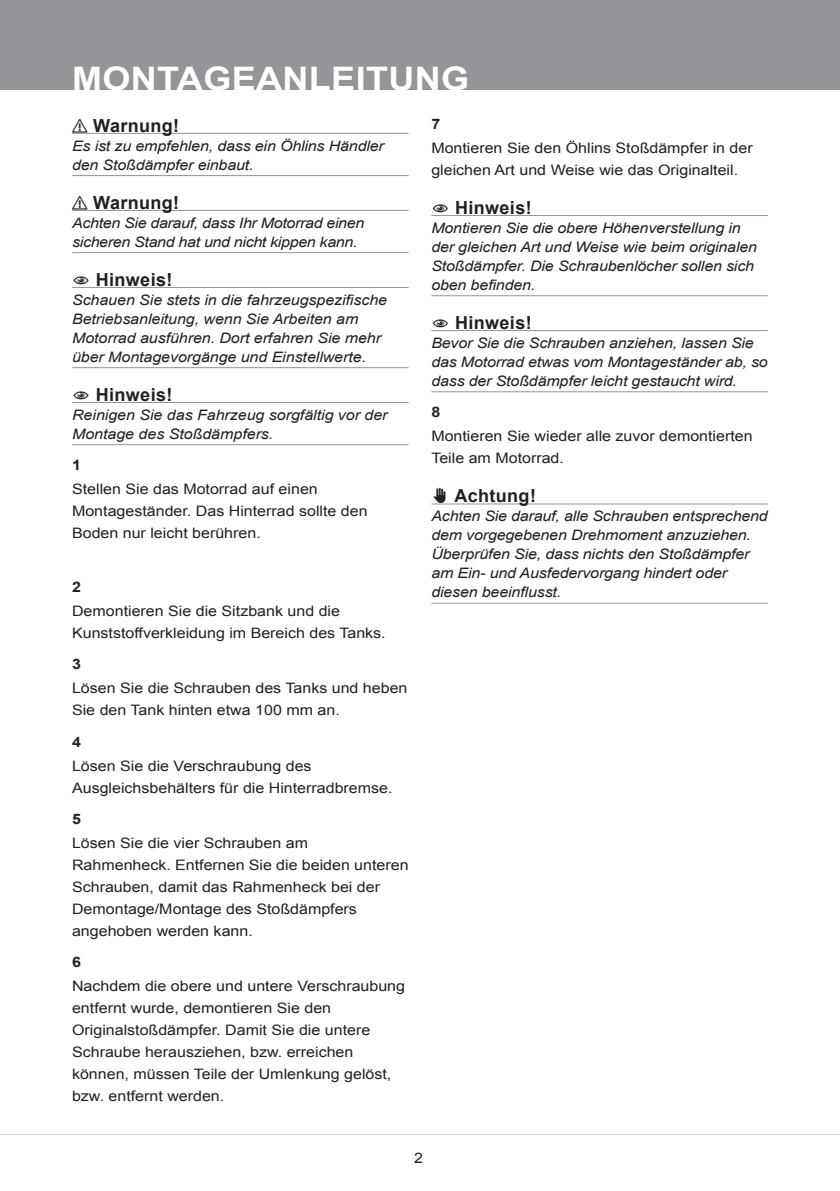
<style>
.page{position:relative;width:840px;height:1191px;background:#fff}
.page>*{position:absolute;margin:0;border:0;box-sizing:border-box;transform-origin:0 0}
.t1{font:700 32.4px "Arial";letter-spacing:.01em;color:#fff;scale:1.11 1}
.t2{font:700 18px "Arial";letter-spacing:.185em;color:#231f20}
.t3{font:14.4px/22px "Arial";color:#231f20;scale:1.11 1}
.t4{font:italic 14.4px/19px "Arial";letter-spacing:-.01em;color:#231f20;scale:1.11 1}
.t5{font:700 14.4px "Arial";color:#231f20;scale:1.11 1}
</style>
<div class="page">
<div style="left:0;top:0;width:839px;height:90px;background:#939598"></div>
<hr style="left:0;top:1134px;width:838px;height:1px;background:#d1d2d4">
<hr style="left:72px;top:133px;width:336px;height:1px;background:#939598">
<hr style="left:72px;top:175px;width:336px;height:1px;background:#939598">
<hr style="left:72px;top:210px;width:336px;height:1px;background:#939598">
<hr style="left:72px;top:252px;width:336px;height:1px;background:#939598">
<hr style="left:72px;top:287px;width:336px;height:1px;background:#939598">
<hr style="left:72px;top:367px;width:336px;height:1px;background:#939598">
<hr style="left:72px;top:402px;width:336px;height:1px;background:#939598">
<hr style="left:72px;top:444px;width:336px;height:1px;background:#939598">
<hr style="left:431px;top:215px;width:336px;height:1px;background:#939598">
<hr style="left:431px;top:295px;width:336px;height:1px;background:#939598">
<hr style="left:431px;top:330px;width:336px;height:1px;background:#939598">
<hr style="left:431px;top:391px;width:336px;height:1px;background:#939598">
<hr style="left:431px;top:503px;width:336px;height:1px;background:#939598">
<hr style="left:431px;top:603px;width:336px;height:1px;background:#939598">
<h1 class="t1" style="left:72px;top:57px;width:189px">MONTAGEANL</h1>
<h1 class="t1" style="left:331px;top:57px;width:126px">EITUNG</h1>
<p class="t2" style="left:72px;top:113px;width:28px">⚠⚠WARNUN</p>
<p class="t2" style="left:173px;top:113px;width:7px">G!</p>
<p class="t4" style="left:72px;top:136px;width:282px">Es ist zu empfehlen, dass ein Öhlins Händler den Stoßdämpfer einbaut.</p>
<p class="t2" style="left:72px;top:190px;width:28px">⚠⚠WARNUN</p>
<p class="t2" style="left:173px;top:190px;width:7px">G!</p>
<p class="t4" style="left:72px;top:213px;width:264px">Achten Sie darauf, dass Ihr Motorrad einen sicheren Stand hat und nicht kippen kann.</p>
<p class="t2" style="left:109px;top:267px;width:39px">HINWEIS!</p>
<p class="t4" style="left:72px;top:290px;width:285px">Schauen Sie stets in die fahrzeugspezifische Betriebsanleitung, wenn Sie Arbeiten am Motorrad ausführen. Dort erfahren Sie mehr über Montagevorgänge und Einstellwerte.</p>
<p class="t2" style="left:109px;top:382px;width:39px">HINWEIS!</p>
<p class="t4" style="left:72px;top:405px;width:285px">Reinigen Sie das Fahrzeug sorgfältig vor der<br>Montage des Stoßdämpfers.</p>
<p class="t5" style="left:72px;top:456px;width:10px">1</p>
<p class="t3" style="left:72px;top:478px;width:268px">Stellen Sie das Motorrad auf einen<br>Montageständer. Das Hinterrad sollte den<br>Boden nur leicht berühren.</p>
<p class="t5" style="left:431px;top:114px;width:10px">7</p>
<p class="t3" style="left:431px;top:137px;width:291px">Montieren Sie den Öhlins Stoßdämpfer in der gleichen Art und Weise wie das Originalteil.</p>
<p class="t2" style="left:468px;top:195px;width:39px">HINWEIS!</p>
<p class="t4" style="left:431px;top:218px;width:295px">Montieren Sie die obere Höhenverstellung in der gleichen Art und Weise wie beim originalen Stoßdämpfer. Die Schraubenlöcher sollen sich oben befinden.</p>
<p class="t2" style="left:468px;top:310px;width:39px">HINWEIS!</p>
<p class="t4" style="left:431px;top:333px;width:304px">Bevor Sie die Schrauben anziehen, lassen Sie das Motorrad etwas vom Montageständer ab, so dass der Stoßdämpfer leicht gestaucht wird.</p>
<p class="t5" style="left:431px;top:402px;width:10px">8</p>
<p class="t3" style="left:431px;top:425px;width:291px">Montieren Sie wieder alle zuvor demontierten<br>Teile am Motorrad.</p>
<p class="t2" style="left:431px;top:484px;width:30px">✋✋ACHTUN</p>
<p class="t2" style="left:529px;top:484px;width:7px">G!</p>
<p class="t4" style="left:431px;top:507px;width:304px">Achten Sie darauf, alle Schrauben entsprechend dem vorgegebenen Drehmoment anzuziehen.<br>Überprüfen Sie, dass nichts den Stoßdämpfer am Ein- und Ausfedervorgang hindert oder diesen beeinflusst.</p>
<p class="t5" style="left:72px;top:577px;width:10px">2</p>
<p class="t3" style="left:72px;top:600px;width:284px">Demontieren Sie die Sitzbank und die<br>Kunststoffverkleidung im Bereich des Tanks.</p>
<p class="t5" style="left:72px;top:654px;width:10px">3</p>
<p class="t3" style="left:72px;top:677px;width:303px">Lösen Sie die Schrauben des Tanks und heben<br>Sie den Tank hinten etwa 100 mm an.</p>
<p class="t5" style="left:72px;top:732px;width:10px">4</p>
<p class="t3" style="left:72px;top:754px;width:290px">Lösen Sie die Verschraubung des<br>Ausgleichsbehälters für die Hinterradbremse.</p>
<p class="t5" style="left:72px;top:809px;width:10px">5</p>
<p class="t3" style="left:72px;top:832px;width:304px">Lösen Sie die vier Schrauben am Rahmenheck. Entfernen Sie die beiden unteren Schrauben, damit das Rahmenheck bei der Demontage/Montage des Stoßdämpfers angehoben werden kann.</p>
<p class="t5" style="left:72px;top:952px;width:10px">6</p>
<p class="t3" style="left:72px;top:975px;width:301px">Nachdem die obere und untere Verschraubung entfernt wurde, demontieren Sie den Originalstoßdämpfer. Damit Sie die untere Schraube herausziehen, bzw. erreichen können, müssen Teile der Umlenkung gelöst, bzw. entfernt werden.</p>
<p class="t3" style="left:414px;top:1147px;width:10px">2</p>
</div>
